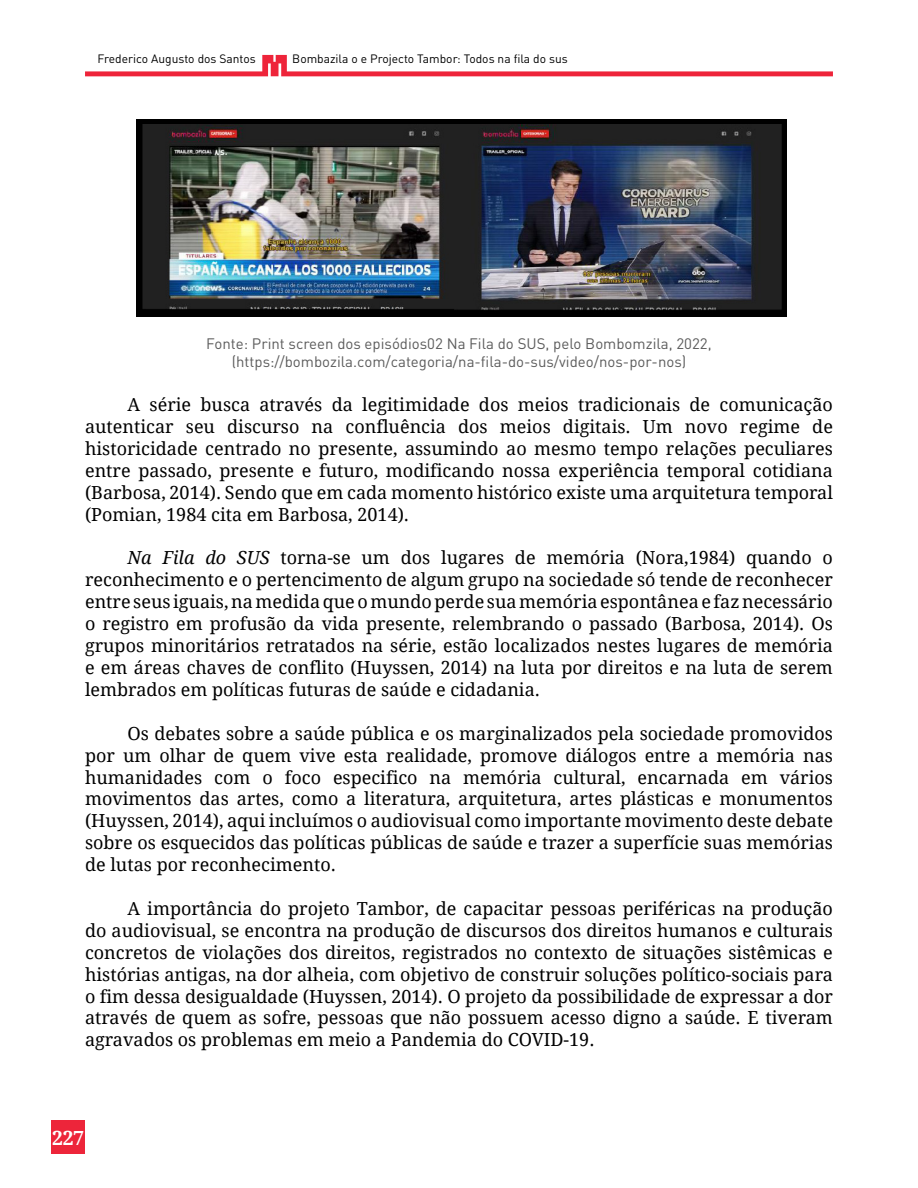
<style>
.page{position:relative;width:918px;height:1188px;background:#fff}
.page>*{position:absolute;margin:0;border:0;box-sizing:border-box;transform-origin:0 0}
.t1{font:700 19.5px "Droid Serif";color:#fff}
.Párrafos{font:18px/21.9px "Droid Serif";color:#000;text-align:justify}
.Pie_de_foto{font:15px "DIN Pro";color:#5c5c5c}
.t2{font:12px "DIN Pro";color:#000}
.s1{font-style:italic}
</style>
<div class="page">
<div style="left:51px;top:1120px;width:34px;height:34px;background:#ed253a"></div>
<svg style="left:85px;top:55px;width:748px;height:21px"></svg>
<img style="left:136px;top:120px;width:650px;height:196px">
<p class="t2" style="left:98px;top:50px;width:160px">Frederico Augusto dos Santos</p>
<p class="t2" style="left:292px;top:50px;width:277px">Bombazila o e Projecto Tambor: Todos na fila do sus</p>
<p class="Pie_de_foto" style="left:206px;top:332px;width:507px">Fonte: Print screen dos episódios02 Na Fila do SUS, pelo Bombomzila, 2022,</p>
<p class="Pie_de_foto" style="left:232px;top:350px;width:456px">(https://bombozila.com/categoria/na-fila-do-sus/video/nos-por-nos)</p>
<p class="Párrafos" style="left:85px;top:394px;width:749px;text-indent:43px">A série busca através da legitimidade dos meios tradicionais de comunicação autenticar seu discurso na confluência dos meios digitais. Um novo regime de historicidade centrado no presente, assumindo ao mesmo tempo relações peculiares entre passado, presente e futuro, modificando nossa experiência temporal cotidiana (Barbosa, 2014). Sendo que em cada momento histórico existe uma arquitetura temporal (Pomian, 1984 cita em Barbosa, 2014).</p>
<p class="Párrafos" style="left:85px;top:547px;width:749px;text-indent:43px"><span class="s1">Na Fila do SUS</span> torna-se um dos lugares de memória (Nora,1984) quando o reconhecimento e o pertencimento de algum grupo na sociedade só tende de reconhecer entre seus iguais, na medida que o mundo perde sua memória espontânea e faz necessário o registro em profusão da vida presente, relembrando o passado (Barbosa, 2014). Os grupos minoritários retratados na série, estão localizados nestes lugares de memória e em áreas chaves de conflito (Huyssen, 2014) na luta por direitos e na luta de serem lembrados em políticas futuras de saúde e cidadania.</p>
<p class="Párrafos" style="left:85px;top:723px;width:749px;text-indent:43px">Os debates sobre a saúde pública e os marginalizados pela sociedade promovidos por um olhar de quem vive esta realidade, promove diálogos entre a memória nas humanidades com o foco especifico na memória cultural, encarnada em vários movimentos das artes, como a literatura, arquitetura, artes plásticas e monumentos (Huyssen, 2014), aqui incluímos o audiovisual como importante movimento deste debate sobre os esquecidos das políticas públicas de saúde e trazer a superfície suas memórias de lutas por reconhecimento.</p>
<p class="Párrafos" style="left:85px;top:898px;width:749px;text-indent:43px">A importância do projeto Tambor, de capacitar pessoas periféricas na produção do audiovisual, se encontra na produção de discursos dos direitos humanos e culturais concretos de violações dos direitos, registrados no contexto de situações sistêmicas e histórias antigas, na dor alheia, com objetivo de construir soluções político-sociais para o fim dessa desigualdade (Huyssen, 2014). O projeto da possibilidade de expressar a dor através de quem as sofre, pessoas que não possuem acesso digno a saúde. E tiveram agravados os problemas em meio a Pandemia do COVID-19.</p>
<p class="t1" style="left:52px;top:1126px;width:33px">227</p>
</div>
